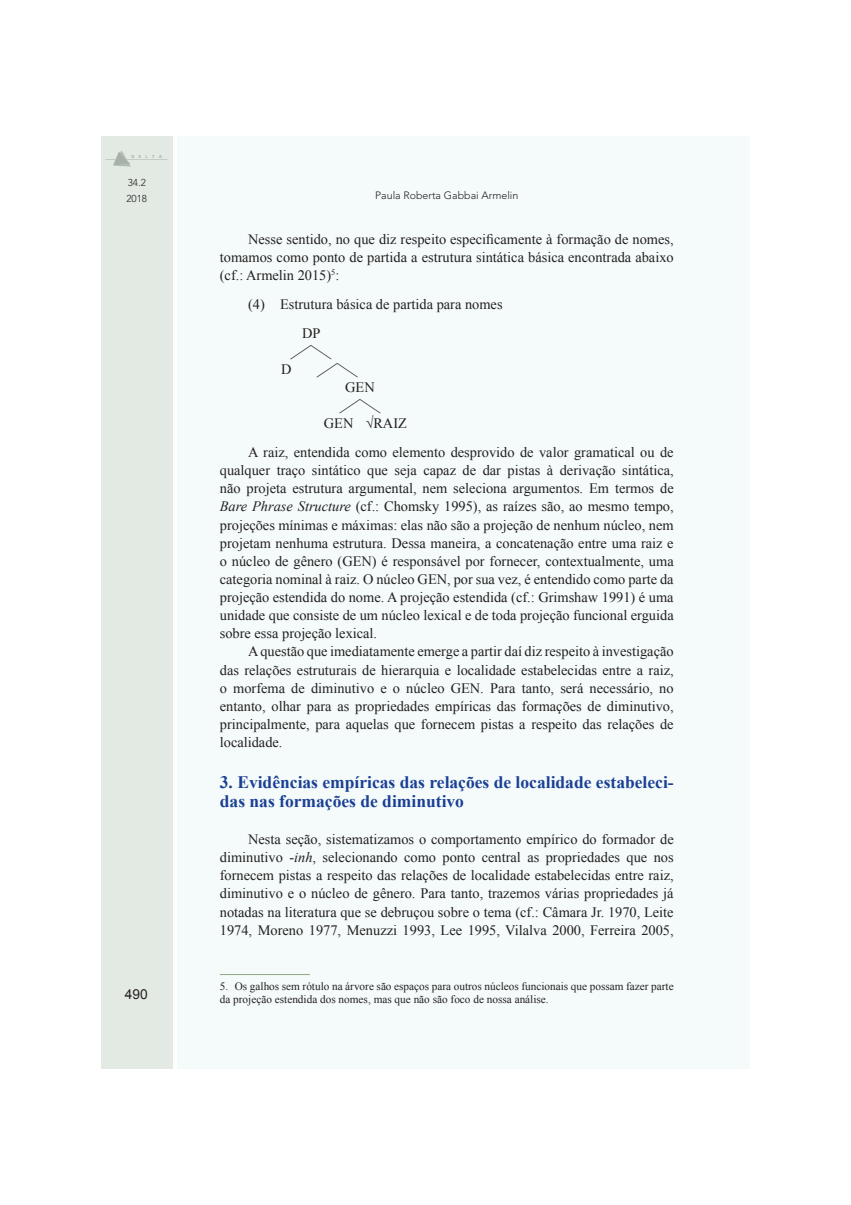
<style>
.page{position:relative;width:851px;height:1205px;background:#fff}
.page>*{position:absolute;margin:0;border:0;box-sizing:border-box;transform-origin:0 0}
.titulo2{font:700 17.5px/18.8px "Times New Roman";color:#1b3f94}
.corpo{font:14.38px/18.1px "Times New Roman";color:#231f20;text-align:justify}
.Lista__1{font:14.38px "Times New Roman";color:#231f20}
.t1{font:14.38px "Arbor Win";color:#231f20}
.t2{font:13.75px "Arial";color:#231f20}
.Nota_rodapé{font:11.25px/12.5px "Times New Roman";color:#231f20}
.t3{font:300 10.62px "Avenir";color:#231f20}
.t4{font:300 10px/16.2px "Avenir";color:#231f20}
.t5{font:700 4.38px "Myriad Pro";letter-spacing:1em;color:#bcc1bf}
.s1{font-style:italic}
</style>
<div class="page">
<div style="left:101px;top:137px;width:72px;height:932px;background:#e2eae3"></div>
<div style="left:177px;top:137px;width:572px;height:932px;background:#f4fbfa"></div>
<hr style="left:127px;top:159px;width:40px;height:1px;background:#cacfcd">
<svg style="left:105px;top:150px;width:26px;height:17px"></svg>
<hr style="left:220px;top:974px;width:90px;height:1px;background:#91a988">
<p class="t5" style="left:131px;top:154px;width:32px">DELTA</p>
<p class="t4" style="left:126px;top:175px;width:22px">34.2<br>2018</p>
<p class="t2" style="left:125px;top:985px;width:24px">490</p>
<p class="t3" style="left:375px;top:189px;width:145px">Paula Roberta Gabbai Armelin</p>
<p class="corpo" style="left:220px;top:230px;width:455px;text-indent:28px">Nesse sentido, no que diz respeito especificamente à formação de nomes, tomamos como ponto de partida a estrutura sintática básica encontrada abaixo (cf.: Armelin 2015)<sup>5</sup>:</p>
<p class="Lista__1" style="left:248px;top:294px;width:256px">(4) Estrutura básica de partida para nomes</p>
<p class="t1" style="left:289px;top:344px;width:45px">2</p>
<p class="corpo" style="left:302px;top:323px;width:20px">DP</p>
<p class="corpo" style="left:281px;top:360px;width:12px">D</p>
<p class="t1" style="left:316px;top:362px;width:45px">2</p>
<p class="t1" style="left:338px;top:399px;width:45px">2</p>
<p class="corpo" style="left:345px;top:378px;width:31px">GEN</p>
<p class="corpo" style="left:324px;top:414px;width:84px">GEN √RAIZ</p>
<p class="corpo" style="left:220px;top:443px;width:455px;text-indent:28px">A raiz, entendida como elemento desprovido de valor gramatical ou de qualquer traço sintático que seja capaz de dar pistas à derivação sintática, não projeta estrutura argumental, nem seleciona argumentos. Em termos de <span class="s1">Bare Phrase Structure</span> (cf.: Chomsky 1995), as raízes são, ao mesmo tempo, projeções mínimas e máximas: elas não são a projeção de nenhum núcleo, nem projetam nenhuma estrutura. Dessa maneira, a concatenação entre uma raiz e o núcleo de gênero (GEN) é responsável por fornecer, contextualmente, uma categoria nominal à raiz. O núcleo GEN, por sua vez, é entendido como parte da projeção estendida do nome. A projeção estendida (cf.: Grimshaw 1991) é uma unidade que consiste de um núcleo lexical e de toda projeção funcional erguida sobre essa projeção lexical.</p>
<p class="corpo" style="left:220px;top:642px;width:455px;text-indent:28px">A questão que imediatamente emerge a partir daí diz respeito à investigação das relações estruturais de hierarquia e localidade estabelecidas entre a raiz, o morfema de diminutivo e o núcleo GEN. Para tanto, será necessário, no entanto, olhar para as propriedades empíricas das formações de diminutivo, principalmente, para aquelas que fornecem pistas a respeito das relações de localidade.</p>
<p class="titulo2" style="left:220px;top:773px;width:455px">3. Evidências empíricas das relações de localidade estabeleci&shy;das nas formações de diminutivo</p>
<p class="corpo" style="left:220px;top:830px;width:455px;text-indent:28px">Nesta seção, sistematizamos o comportamento empírico do formador de diminutivo <span class="s1">-inh</span>, selecionando como ponto central as propriedades que nos fornecem pistas a respeito das relações de localidade estabelecidas entre raiz, diminutivo e o núcleo de gênero. Para tanto, trazemos várias propriedades já notadas na literatura que se debruçou sobre o tema (cf.: Câmara Jr. 1970, Leite 1974, Moreno 1977, Menuzzi 1993, Lee 1995, Vilalva 2000, Ferreira 2005,</p>
<p class="Nota_rodapé" style="left:220px;top:980px;width:455px">5. Os galhos sem rótulo na árvore são espaços para outros núcleos funcionais que possam fazer parte da projeção estendida dos nomes, mas que não são foco de nossa análise.</p>
</div>
